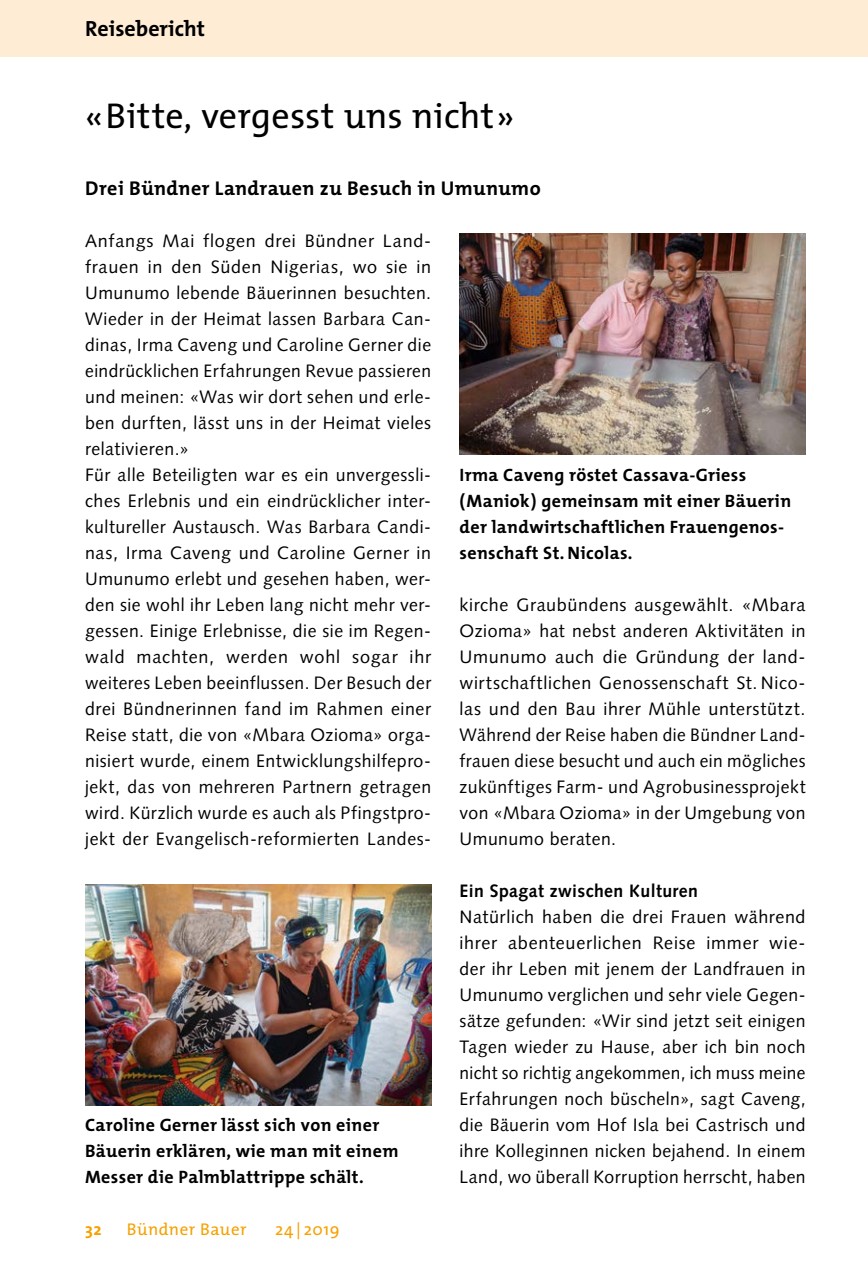
<style>
.page{position:relative;width:868px;height:1276px;background:#fff}
.page>*{position:absolute;margin:0;border:0;box-sizing:border-box;transform-origin:0 0}
._01_Haupttitel{font:36px "The Mix";letter-spacing:.005em;color:#000}
.t1{font:700 22px "The Mix";color:#000}
._01_Lead{font:700 20px "The Mix";letter-spacing:.02em;color:#000}
._02_Grundschrift{font:18px/26px "Syntax LT Std";letter-spacing:.03em;color:#000;text-align:justify}
._03_Legende{font:700 18px/26px "The Mix";letter-spacing:.02em;color:#000}
._04_Untertitel{font:700 18px "Syntax LT Std";letter-spacing:.025em;color:#000}
._09_Tabelle_Titel{font:17px "The Mix";letter-spacing:.035em;color:#f6a100}
._09_Tabelle_Titel-2{font:700 17px "The Mix";color:#f6a100}
</style>
<div class="page">
<div style="left:0;top:0;width:867px;height:57px;background:#feedd4"></div>
<img style="left:85px;top:884px;width:346px;height:221px">
<img style="left:459px;top:233px;width:346px;height:222px">
<p class="t1" style="left:85px;top:10px;width:121px">Reisebericht</p>
<p class="_01_Haupttitel" style="left:85px;top:86px;width:431px">«Bitte, vergesst uns nicht»</p>
<p class="_01_Lead" style="left:85px;top:171px;width:457px">Drei Bündner Landrauen zu Besuch in Umunumo</p>
<p class="_02_Grundschrift" style="left:85px;top:228px;width:347px">Anfangs Mai flogen drei Bündner Land&shy;frauen in den Süden Nigerias, wo sie in Umunumo lebende Bäuerinnen besuchten.<br>Wieder in der Heimat lassen Barbara Can&shy;dinas, Irma Caveng und Caroline Gerner die eindrücklichen Erfahrungen Revue passieren und meinen: «Was wir dort sehen und erle&shy;ben durften, lässt uns in der Heimat vieles relativieren.»</p>
<p class="_02_Grundschrift" style="left:85px;top:462px;width:347px">Für alle Beteiligten war es ein unvergessli&shy;ches Erlebnis und ein eindrücklicher inter&shy;kultureller Austausch. Was Barbara Candi&shy;nas, Irma Caveng und Caroline Gerner in Umunumo erlebt und gesehen haben, wer&shy;den sie wohl ihr Leben lang nicht mehr ver&shy;gessen. Einige Erlebnisse, die sie im Regen&shy;wald machten, werden wohl sogar ihr weiteres Leben beeinflussen. Der Besuch der drei Bündnerinnen fand im Rahmen einer Reise statt, die von «Mbara Ozioma» orga&shy;nisiert wurde, einem Entwicklungshilfepro&shy;jekt, das von mehreren Partnern getragen wird. Kürzlich wurde es auch als Pfingstpro&shy;jekt der Evangelisch-reformierten Landes-</p>
<p class="_03_Legende" style="left:459px;top:461px;width:333px">Irma Caveng röstet Cassava-Griess (Maniok) gemeinsam mit einer Bäuerin der landwirtschaftlichen Frauengenos&shy;senschaft St.Nicolas.</p>
<p class="_02_Grundschrift" style="left:459px;top:592px;width:347px">kirche Graubündens ausgewählt. «Mbara Ozioma» hat nebst anderen Aktivitäten in Umunumo auch die Gründung der land&shy;wirtschaftlichen Genossenschaft St. Nico&shy;las und den Bau ihrer Mühle unterstützt.<br>Während der Reise haben die Bündner Land&shy;frauen diese besucht und auch ein mögliches zukünftiges Farm- und Agrobusinessprojekt von «Mbara Ozioma» in der Umgebung von Umunumo beraten.</p>
<p class="_04_Untertitel" style="left:459px;top:880px;width:240px">Ein Spagat zwischen Kulturen</p>
<p class="_02_Grundschrift" style="left:459px;top:904px;width:347px">Natürlich haben die drei Frauen während ihrer abenteuerlichen Reise immer wie&shy;der ihr Leben mit jenem der Landfrauen in Umunumo verglichen und sehr viele Gegen&shy;sätze gefunden: «Wir sind jetzt seit einigen Tagen wieder zu Hause, aber ich bin noch nicht so richtig angekommen, ich muss meine Erfahrungen noch büscheln», sagt Caveng, die Bäuerin vom Hof Isla bei Castrisch und ihre Kolleginnen nicken bejahend. In einem Land, wo überall Korruption herrscht, haben</p>
<p class="_03_Legende" style="left:85px;top:1111px;width:315px">Caroline Gerner lässt sich von einer<br>Bäuerin erklären, wie man mit einem<br>Messer die Palmblattrippe schält.</p>
<p class="_09_Tabelle_Titel-2" style="left:85px;top:1215px;width:18px">32</p>
<p class="_09_Tabelle_Titel" style="left:127px;top:1215px;width:121px">Bündner Bauer</p>
<p class="_09_Tabelle_Titel" style="left:275px;top:1215px;width:66px">24| 2019</p>
</div>
